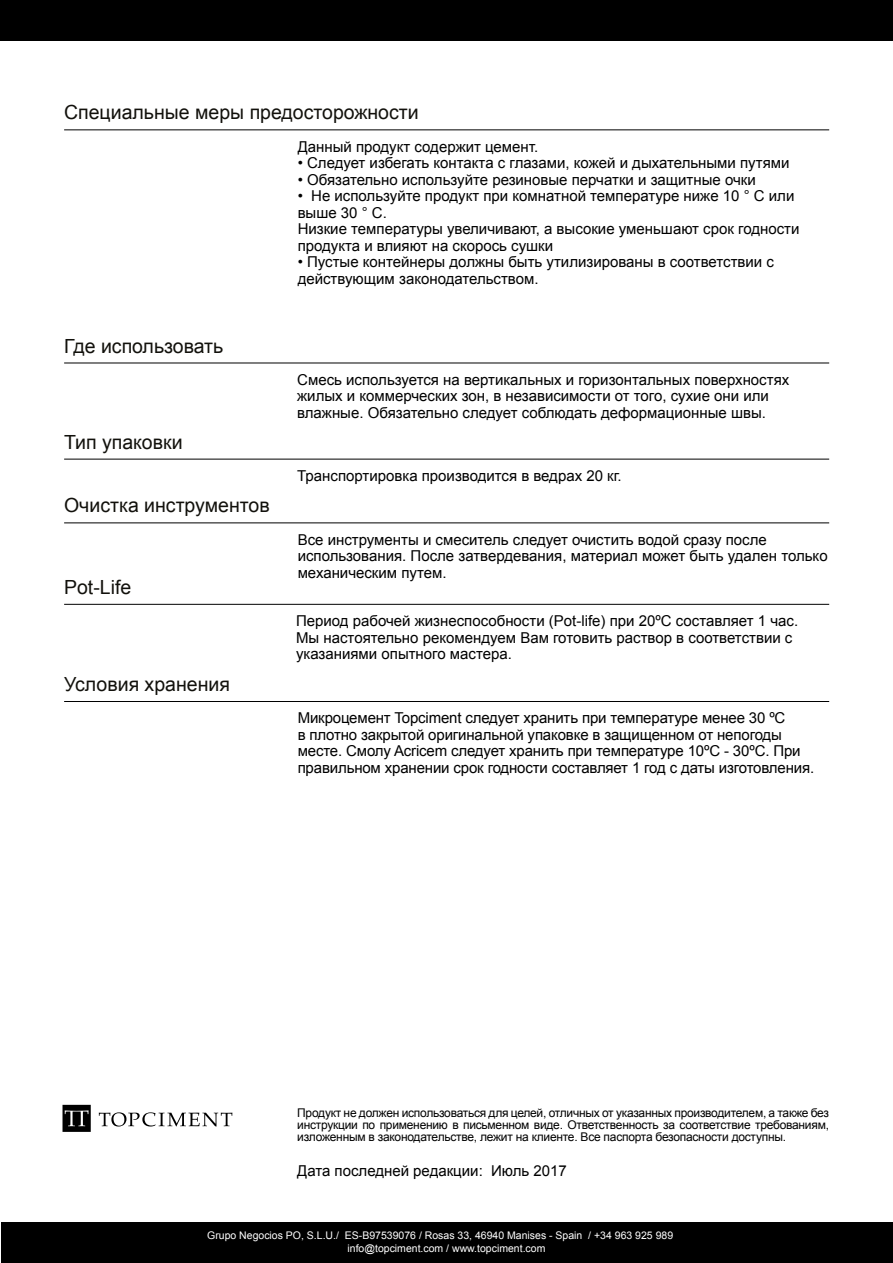
<style>
.page{position:relative;width:893px;height:1263px;background:#fff}
.page>*{position:absolute;margin:0;border:0;box-sizing:border-box;transform-origin:0 0}
.t1{font:19.5px "Arial";color:#12110c}
.t2{font:15px/16.5px "Arial";color:#000}
.t3{font:12px/12px "Arial";letter-spacing:-.02em;color:#000;text-align:justify}
.t4{font:10.5px "Arial";color:#fff}
</style>
<div class="page">
<div style="left:1px;top:1222px;width:892px;height:41px;background:#000"></div>
<div style="left:0;top:0;width:893px;height:41px;background:#000"></div>
<svg style="left:99px;top:1112px;width:133px;height:14px"></svg>
<svg style="left:63px;top:1105px;width:28px;height:27px"></svg>
<hr style="left:64px;top:129px;width:765px;height:1px;background:#000">
<hr style="left:64px;top:459px;width:765px;height:1px;background:#000">
<hr style="left:64px;top:363px;width:765px;height:1px;background:#000">
<hr style="left:64px;top:522px;width:765px;height:1px;background:#000">
<hr style="left:64px;top:604px;width:765px;height:1px;background:#000">
<hr style="left:64px;top:701px;width:765px;height:1px;background:#000">
<h1 class="t1" style="left:64px;top:100px;width:356px">Специальные меры предосторожности</h1>
<h1 class="t1" style="left:64px;top:333px;width:161px">Где использовать</h1>
<h1 class="t1" style="left:64px;top:429px;width:120px">Тип упаковки</h1>
<h1 class="t1" style="left:64px;top:493px;width:207px">Очистка инструментов</h1>
<h1 class="t1" style="left:64px;top:574px;width:69px">Pot-Life</h1>
<h1 class="t1" style="left:64px;top:671px;width:167px">Условия хранения</h1>
<p class="t2" style="left:298px;top:138px;width:242px">Данный продукт содержит цемент.</p>
<p class="t2" style="left:298px;top:155px;width:493px">• Следует избегать контакта с глазами, кожей и дыхательными путями</p>
<p class="t2" style="left:298px;top:171px;width:460px">• Обязательно используйте резиновые перчатки и защитные очки</p>
<p class="t2" style="left:298px;top:188px;width:503px">• Не используйте продукт при комнатной температуре ниже 10 ° C или выше 30 ° C.<br>Низкие температуры увеличивают, а высокие уменьшают срок годности продукта и влияют на скорось сушки</p>
<p class="t2" style="left:298px;top:254px;width:478px">• Пустые контейнеры должны быть утилизированы в соответствии с действующим законодательством.</p>
<p class="t2" style="left:297px;top:371px;width:493px">Смесь используется на вертикальных и горизонтальных поверхностях жилых и коммерческих зон, в независимости от того, сухие они или влажные. Обязательно следует соблюдать деформационные швы.</p>
<p class="t2" style="left:297px;top:467px;width:326px">Транспортировка производится в ведрах 20 кг.</p>
<p class="t2" style="left:298px;top:531px;width:532px">Все инструменты и смеситель следует очистить водой сразу после использования. После затвердевания, материал может быть удален только механическим путем.</p>
<p class="t2" style="left:296px;top:613px;width:504px">Период рабочей жизнеспособности (Pot-life) при 20ºC составляет 1 час.<br>Мы настоятельно рекомендуем Вам готовить раствор в соответствии с указаниями опытного мастера.</p>
<p class="t2" style="left:298px;top:710px;width:518px">Микроцемент Topciment следует хранить при температуре менее 30 ºC<br>в плотно закрытой оригинальной упаковке в защищенном от непогоды месте. Смолу Acricem следует хранить при температуре 10ºC - 30ºC. При правильном хранении срок годности составляет 1 год с даты изготовления.</p>
<p class="t3" style="left:297px;top:1106px;width:533px">Продукт не должен использоваться для целей, отличных от указанных производителем, а также без инструкции по применению в письменном виде. Ответственность за соответствие требованиям, изложенным в законодательстве, лежит на клиенте. Все паспорта безопасности доступны.</p>
<p class="t2" style="left:297px;top:1162px;width:271px">Дата последней редакции: Июль 2017</p>
<p class="t4" style="left:207px;top:1228px;width:468px">Grupo Negocios PO, S.L.U./ ES-B97539076 / Rosas 33, 46940 Manises - Spain / +34 963 925 989</p>
<p class="t4" style="left:347px;top:1241px;width:199px">info@topciment.com / www.topciment.com</p>
</div>
